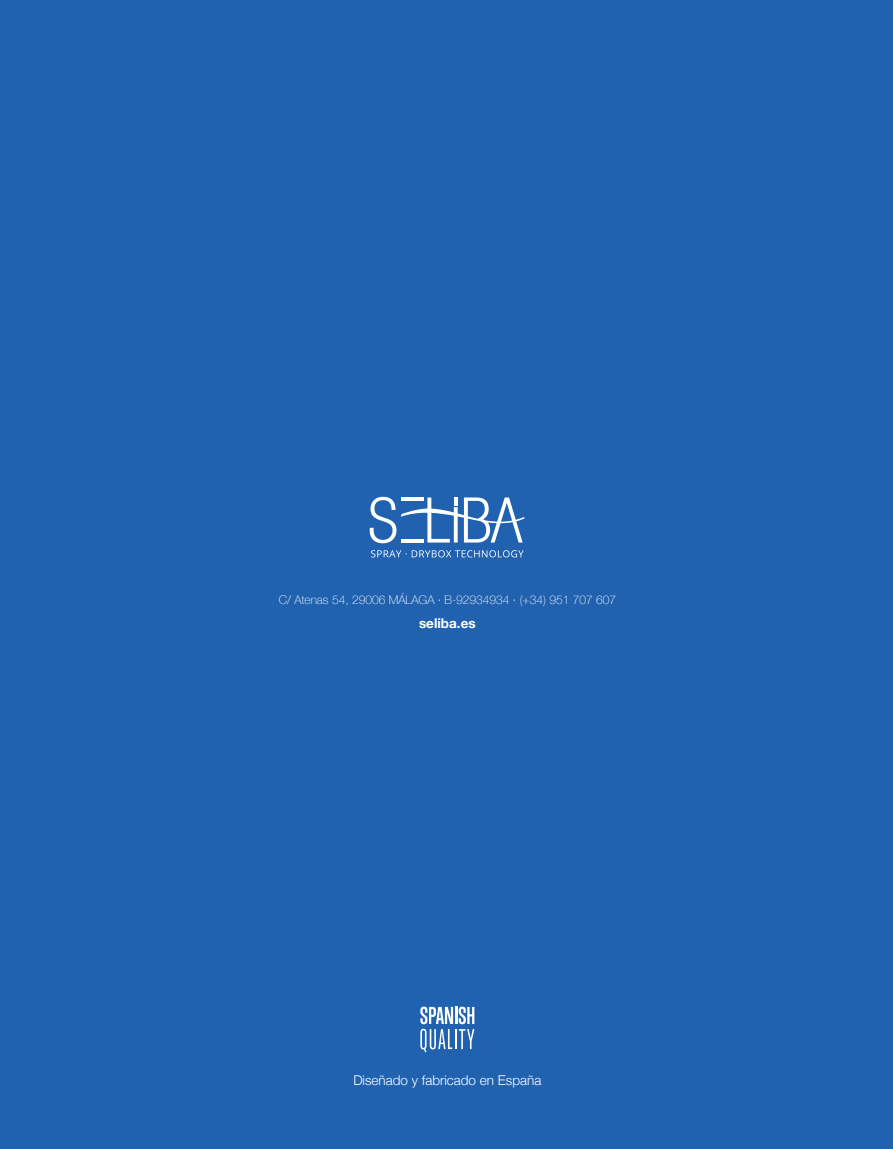
<style>
.page{position:relative;width:893px;height:1149px;background:#fff}
.page>*{position:absolute;margin:0;border:0;box-sizing:border-box;transform-origin:0 0}
.t1{font:300 13.5px "Helvetica Neue";color:#fff}
.t2{font:700 13.5px "Helvetica Neue";color:#fff}
.t3{font:100 12px "Helvetica Neue";color:#fff}
</style>
<div class="page">
<div style="left:0;top:0;width:893px;height:1148px;background:#2062af"></div>
<svg style="left:420px;top:1006px;width:54px;height:46px"></svg>
<svg style="left:370px;top:496px;width:155px;height:47px"></svg>
<svg style="left:371px;top:550px;width:153px;height:7px"></svg>
<p class="t3" style="left:279px;top:590px;width:339px">C/ Atenas 54, 29006 MÁLAGA · B-92934934 · (+34) 951 707 607</p>
<p class="t2" style="left:419px;top:612px;width:58px">seliba.es</p>
<p class="t1" style="left:353px;top:1068px;width:190px">Diseñado y fabricado en España</p>
</div>
